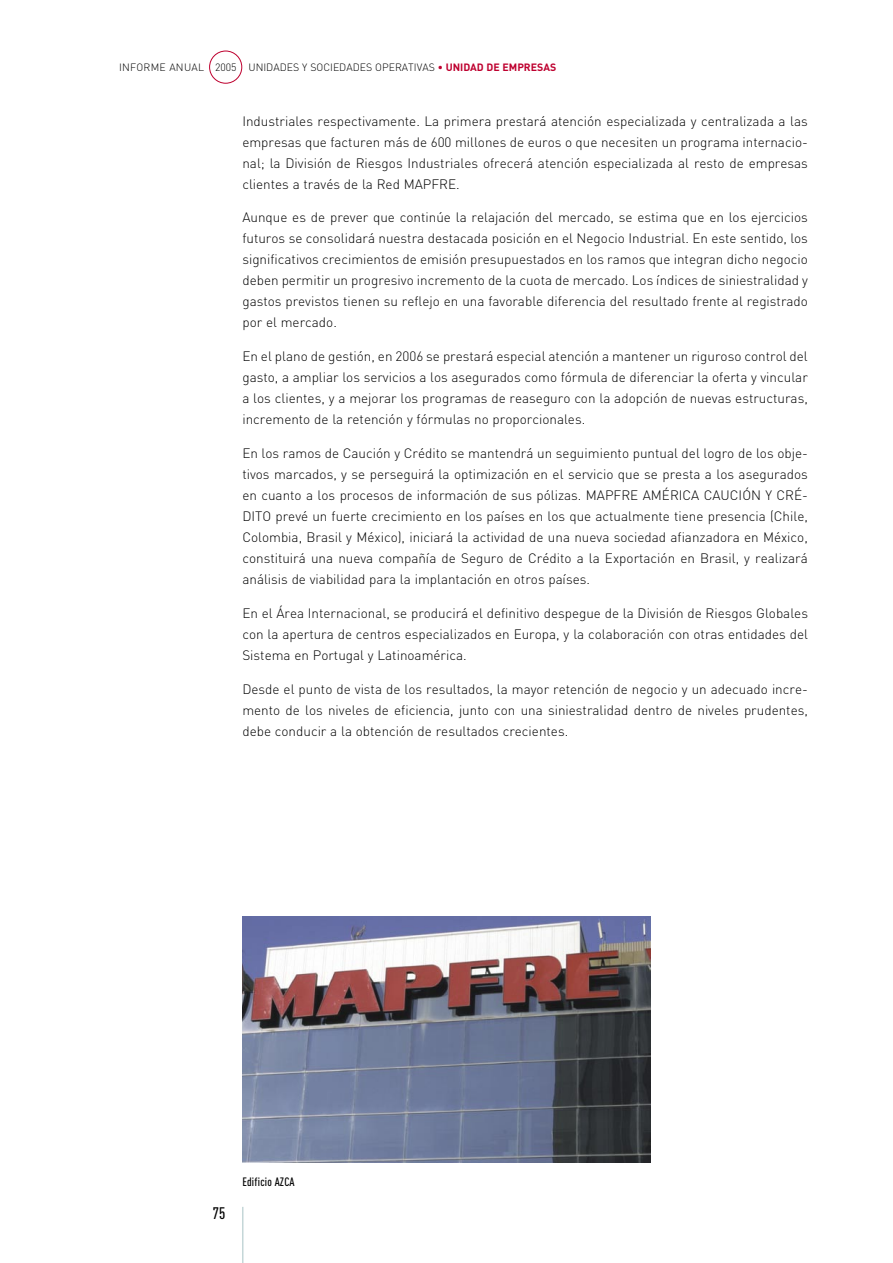
<style>
.page{position:relative;width:893px;height:1263px;background:#fff}
.page>*{position:absolute;margin:0;border:0;box-sizing:border-box;transform-origin:0 0}
.t1{font:500 16.5px "DIN Cond";color:#000}
.Texto_corrido{font:300 13.5px/21px "DIN";color:#000;text-align:justify}
.Pie_de_foto{font:500 12px "DIN Cond";letter-spacing:.015em;color:#000}
.t2{font:300 10.5px "DIN";color:#000}
.s1{font-weight:700;color:#be002f}
</style>
<div class="page">
<hr style="left:242px;top:1207px;width:1px;height:56px;background:#c5d7d8">
<div style="left:209px;top:51px;width:33px;height:33px;border:1px solid #be002f;border-radius:50%"></div>
<img style="left:242px;top:916px;width:409px;height:247px">
<p class="t2" style="left:119px;top:60px;width:439px">INFORME ANUAL 2005 UNIDADES Y SOCIEDADES OPERATIVAS <span class="s1">• UNIDAD DE EMPRESAS</span></p>
<p class="Texto_corrido" style="left:242px;top:110px;width:567px">Industriales respectivamente. La primera prestará atención especializada y centralizada a las empresas que facturen más de 600 millones de euros o que necesiten un programa internacio&shy;nal; la División de Riesgos Industriales ofrecerá atención especializada al resto de empresas clientes a través de la Red MAPFRE.</p>
<p class="Texto_corrido" style="left:242px;top:207px;width:567px">Aunque es de prever que continúe la relajación del mercado, se estima que en los ejercicios futuros se consolidará nuestra destacada posición en el Negocio Industrial. En este sentido, los significativos crecimientos de emisión presupuestados en los ramos que integran dicho negocio deben permitir un progresivo incremento de la cuota de mercado. Los índices de siniestralidad y gastos previstos tienen su reflejo en una favorable diferencia del resultado frente al registrado por el mercado.</p>
<p class="Texto_corrido" style="left:242px;top:346px;width:567px">En el plano de gestión, en 2006 se prestará especial atención a mantener un riguroso control del gasto, a ampliar los servicios a los asegurados como fórmula de diferenciar la oferta y vincular a los clientes, y a mejorar los programas de reaseguro con la adopción de nuevas estructuras, incremento de la retención y fórmulas no proporcionales.</p>
<p class="Texto_corrido" style="left:242px;top:442px;width:567px">En los ramos de Caución y Crédito se mantendrá un seguimiento puntual del logro de los obje&shy;tivos marcados, y se perseguirá la optimización en el servicio que se presta a los asegurados en cuanto a los procesos de información de sus pólizas. MAPFRE AMÉRICA CAUCIÓN Y CRÉ-DITO prevé un fuerte crecimiento en los países en los que actualmente tiene presencia (Chile, Colombia, Brasil y México), iniciará la actividad de una nueva sociedad afianzadora en México, constituirá una nueva compañía de Seguro de Crédito a la Exportación en Brasil, y realizará análisis de viabilidad para la implantación en otros países.</p>
<p class="Texto_corrido" style="left:242px;top:602px;width:567px">En el Área Internacional, se producirá el definitivo despegue de la División de Riesgos Globales con la apertura de centros especializados en Europa, y la colaboración con otras entidades del Sistema en Portugal y Latinoamérica.</p>
<p class="Texto_corrido" style="left:242px;top:678px;width:567px">Desde el punto de vista de los resultados, la mayor retención de negocio y un adecuado incre&shy;mento de los niveles de eficiencia, junto con una siniestralidad dentro de niveles prudentes, debe conducir a la obtención de resultados crecientes.</p>
<p class="t1" style="left:213px;top:1204px;width:14px">75</p>
<p class="Pie_de_foto" style="left:242px;top:1175px;width:54px">Edificio AZCA</p>
</div>
